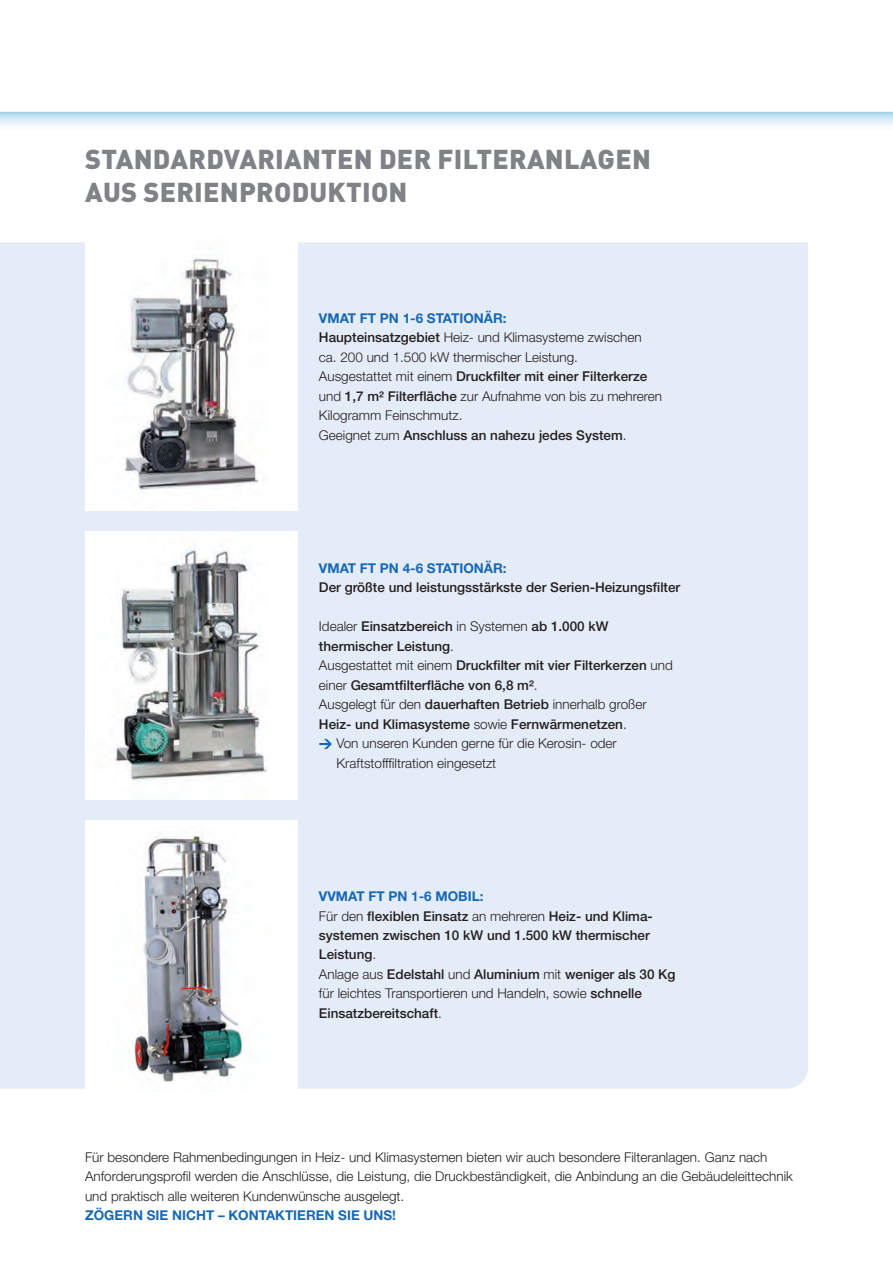
<style>
.page{position:relative;width:893px;height:1263px;background:#fff}
.page>*{position:absolute;margin:0;border:0;box-sizing:border-box;transform-origin:0 0}
.t1{font:900 27px/32.4px "DIN Pro";letter-spacing:.01em;color:#808285}
.t2{font:300 13.5px/19.5px "Helvetica Neue LT Std";color:#231f20}
.t3{font:500 13.5px/19.5px "Helvetica Neue LT Std";color:#231f20}
.t4{font:700 13.5px "Helvetica Neue LT Std";color:#1768b4}
.s1{font-weight:700;color:#1768b4}
.s2{font-weight:500}
.s3{font-weight:300}
.s4{font-family:"DIN Pro";font-weight:900;color:#1768b4}
</style>
<div class="page">
<div style="left:0;top:242px;width:808px;height:847px;background:#e4ecf7"></div>
<svg style="left:0;top:111px;width:893px;height:15px"></svg>
<img style="left:85px;top:242px;width:213px;height:268px">
<img style="left:85px;top:531px;width:213px;height:268px">
<div style="left:85px;top:821px;width:213px;height:276px;background:#fff"></div>
<img style="left:132px;top:831px;width:111px;height:251px">
<h1 class="t1" style="left:85px;top:142px;width:567px">STANDARDVARIANTEN DER FILTERANLAGEN<br>AUS SERIENPRODUKTION</h1>
<p class="t2" style="left:319px;top:308px;width:345px"><span class="s1">VMAT FT PN 1-6 STATIONÄR:<br></span><span class="s2">Haupteinsatzgebiet</span> Heiz- und Klimasysteme zwischen ca. 200 und 1.500 kW thermischer Leistung.<br>Ausgestattet mit einem <span class="s2">Druckfilter mit einer Filterkerze </span>und <span class="s2">1,7 m² Filterfläche</span> zur Aufnahme von bis zu mehreren Kilogramm Feinschmutz.<br>Geeignet zum <span class="s2">Anschluss an nahezu jedes System</span>.</p>
<p class="t4" style="left:319px;top:560px;width:189px">VMAT FT PN 4-6 STATIONÄR:</p>
<p class="t3" style="left:319px;top:578px;width:363px">Der größte und leistungsstärkste der Serien-Heizungsfilter</p>
<p class="t3" style="left:319px;top:617px;width:355px"><span class="s3">Idealer</span> Einsatzbereich <span class="s3">in Systemen</span> ab 1.000 kW thermischer Leistung<span class="s3">.<br>Ausgestattet mit einem</span> Druckfilter mit vier Filterkerzen <span class="s3">und einer</span> Gesamtfilterfläche von 6,8 m²<span class="s3">.<br>Ausgelegt für den</span> dauerhaften Betrieb <span class="s3">innerhalb großer </span>Heiz- und Klimasysteme <span class="s3">sowie</span> Fernwärmenetzen<span class="s3">.</span></p>
<p class="t2" style="left:337px;top:733px;width:282px;text-indent:-18px"><span class="s4">→</span> Von unseren Kunden gerne für die Kerosin- oder<br>Kraftstofffiltration eingesetzt</p>
<p class="t3" style="left:319px;top:886px;width:358px"><span class="s1">VVMAT FT PN 1-6 MOBIL:<br></span><span class="s3">Für den</span> flexiblen Einsatz <span class="s3">an mehreren</span> Heiz- und Klima&shy;systemen zwischen 10 kW und 1.500 kW thermischer Leistung<span class="s3">.<br>Anlage aus</span> Edelstahl <span class="s3">und</span> Aluminium <span class="s3">mit</span> weniger als 30 Kg <span class="s3">für leichtes Transportieren und Handeln, sowie</span> schnelle Einsatzbereitschaft<span class="s3">.</span></p>
<p class="t2" style="left:85px;top:1147px;width:709px">Für besondere Rahmenbedingungen in Heiz- und Klimasystemen bieten wir auch besondere Filteranlagen. Ganz nach<br>Anforderungsprofil werden die Anschlüsse, die Leistung, die Druckbeständigkeit, die Anbindung an die Gebäudeleittechnik und praktisch alle weiteren Kundenwünsche ausgelegt.</p>
<p class="t4" style="left:85px;top:1207px;width:312px">ZÖGERN SIE NICHT – KONTAKTIEREN SIE UNS!</p>
</div>
